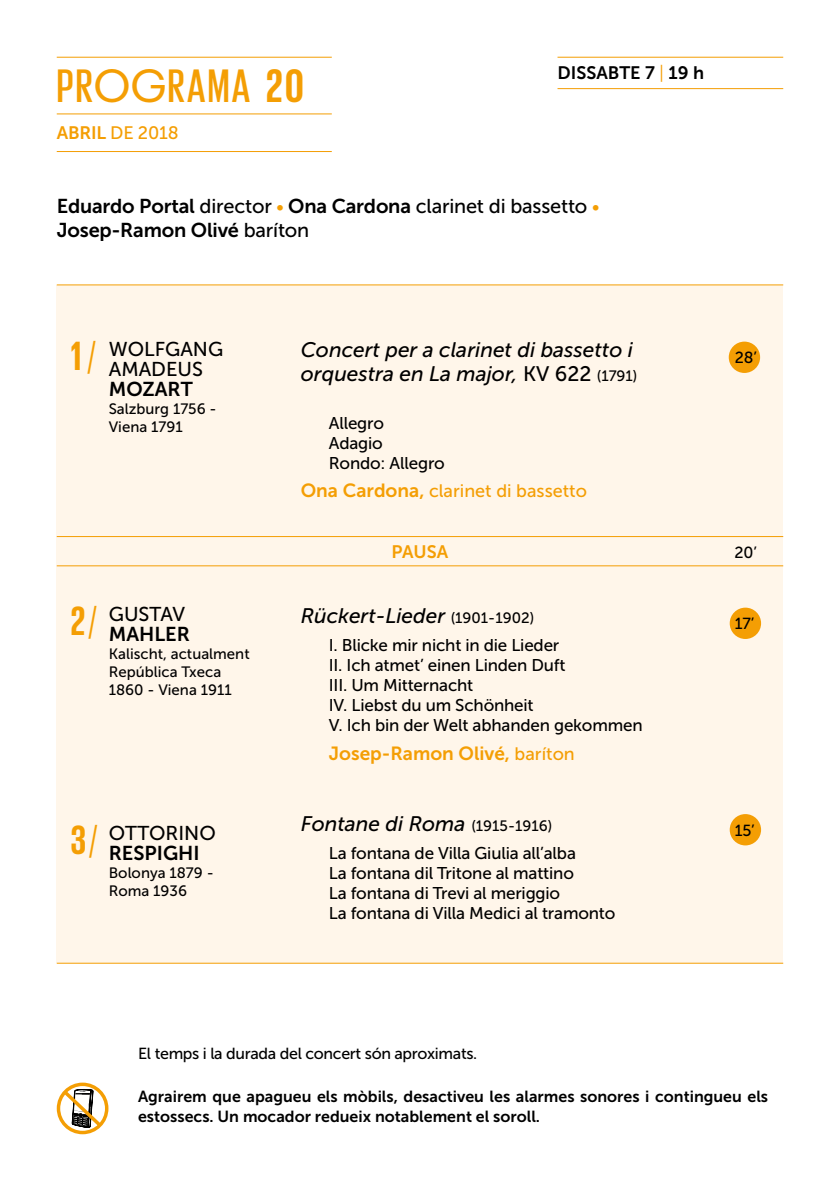
<style>
.page{position:relative;width:840px;height:1191px;background:#fff}
.page>*{position:absolute;margin:0;border:0;box-sizing:border-box;transform-origin:0 0}
.t1{font:500 48px "Giorgio Sans";letter-spacing:.05em;color:#f49e04}
.t2{font:700 41.8px "Giorgio Sans";color:#f49e04}
.t3{font:italic 21px/24px "Museo Sans 500";color:#000}
.t4{font:20px/20px "Museo Sans 500";letter-spacing:-.01em;color:#000}
.t5{font:20px "Museo Sans 700";color:#000}
.t6{font:19px "Museo Sans 700";color:#f49e04}
.t7{font:18px "Museo Sans 500";color:#f49e04}
.t8{font:18px "Museo Sans 700";color:#000}
.t9{font:18px "Museo Sans 700";letter-spacing:-.005em;color:#f49e04}
.t10{font:17px/20px "Museo Sans 500";letter-spacing:-.01em;color:#000}
.t11{font:16px/20px "Museo Sans 700";color:#000}
.t12{font:16px "Museo Sans 500";letter-spacing:-.02em;color:#000}
.t13{font:15px/18px "Museo Sans 500";color:#000}
.s1{font-weight:700}
.s2{font-family:"Museo Sans 700"}
.s3{font-family:"Museo Sans 300";color:#f49e04}
.s4{font-style:italic;font-size:18px;color:#f49e04}
.s5{font-family:"Museo Sans 500"}
.s6{font-family:"Giorgio Sans";font-weight:700;font-size:41.8px;color:#f49e04}
.s7{font-family:"Giorgio Sans";font-size:41.8px;color:#f49e04}
.s8{font-style:normal}
.s9{font-style:normal;font-size:15px}
.s10{font-family:"Museo Sans 700";font-size:19px}
.s11{font-weight:400}
.s12{font-family:"Museo Sans 500";font-size:18px}
</style>
<div class="page">
<div style="left:57px;top:285px;width:725px;height:677px;background:#fff6ea"></div>
<hr style="left:57px;top:962px;width:725px;height:1px;background:#f49e04">
<hr style="left:57px;top:284px;width:725px;height:1px;background:#f49e04">
<hr style="left:57px;top:57px;width:274px;height:1px;background:#f49e04">
<hr style="left:57px;top:113px;width:274px;height:1px;background:#f49e04">
<hr style="left:57px;top:151px;width:274px;height:1px;background:#f49e04">
<div style="left:57px;top:1082px;width:51px;height:52px;border:3px solid #f49e04;border-radius:50%"></div>
<svg style="left:60px;top:1083px;width:44px;height:46px"></svg>
<hr style="left:557px;top:88px;width:225px;height:1px;background:#f49e04">
<hr style="left:557px;top:57px;width:225px;height:1px;background:#f49e04">
<div style="left:729px;top:607px;width:31px;height:32px;background:#f49e04;border-radius:50%"></div>
<div style="left:729px;top:814px;width:31px;height:31px;background:#f49e04;border-radius:50%"></div>
<hr style="left:57px;top:536px;width:725px;height:1px;background:#f49e04">
<hr style="left:57px;top:565px;width:725px;height:1px;background:#f49e04">
<div style="left:728px;top:341px;width:31px;height:32px;background:#f49e04;border-radius:50%"></div>
<h1 class="t1" style="left:57px;top:62px;width:248px">PROGRAMA <span class="s1">20</span></h1>
<p class="t7" style="left:57px;top:123px;width:123px"><span class="s2">ABRIL</span> DE 2018</p>
<p class="t8" style="left:557px;top:63px;width:148px">DISSABTE 7 <span class="s3">|</span> 19 h</p>
<p class="t4" style="left:57px;top:196px;width:544px"><span class="s2">Eduardo Portal</span> director <span class="s4">•</span> <span class="s2">Ona Cardona</span> clarinet di bassetto <span class="s4">•</span></p>
<p class="t5" style="left:57px;top:219px;width:254px">Josep-Ramon Olivé <span class="s5">baríton</span></p>
<p class="t4" style="left:109px;top:339px;width:116px;text-indent:-38px"><span class="s6">1</span> <span class="s7">/</span> WOLFGANG<br>AMADEUS</p>
<p class="t5" style="left:109px;top:378px;width:85px">MOZART</p>
<p class="t13" style="left:109px;top:399px;width:109px">Salzburg 1756 -<br>Viena 1791</p>
<p class="t3" style="left:300px;top:338px;width:338px">Concert per a clarinet di bassetto i orquestra en La major, <span class="s8">KV 622</span> <span class="s9">(1791)</span></p>
<p class="t10" style="left:328px;top:413px;width:117px">Allegro<br>Adagio<br>Rondo: Allegro</p>
<p class="t7" style="left:300px;top:481px;width:287px"><span class="s10">Ona Cardona,</span> clarinet di bassetto</p>
<p class="t12" style="left:734px;top:349px;width:24px">28’</p>
<h2 class="t2" style="left:71px;top:599px;width:27px">2 <span class="s11">/</span></h2>
<p class="t4" style="left:109px;top:603px;width:78px">GUSTAV</p>
<p class="t5" style="left:109px;top:622px;width:83px">MAHLER</p>
<p class="t13" style="left:109px;top:644px;width:142px">Kalischt, actualment<br>República Txeca<br>1860 - Viena 1911</p>
<h2 class="t2" style="left:71px;top:819px;width:28px">3 <span class="s11">/</span></h2>
<p class="t4" style="left:109px;top:823px;width:108px">OTTORINO</p>
<p class="t5" style="left:109px;top:842px;width:92px">RESPIGHI</p>
<p class="t13" style="left:109px;top:864px;width:106px">Bolonya 1879 -<br>Roma 1936</p>
<p class="t9" style="left:391px;top:541px;width:58px">PAUSA</p>
<p class="t12" style="left:734px;top:543px;width:24px">20’</p>
<p class="t3" style="left:300px;top:604px;width:235px">Rückert-Lieder <span class="s9">(1901-1902)</span></p>
<p class="t10" style="left:328px;top:635px;width:315px">I. Blicke mir nicht in die Lieder<br>II. Ich atmet’ einen Linden Duft<br>III. Um Mitternacht<br>IV. Liebst du um Schönheit<br>V. Ich bin der Welt abhanden gekommen</p>
<p class="t6" style="left:328px;top:742px;width:247px">Josep-Ramon Olivé, <span class="s12">baríton</span></p>
<p class="t3" style="left:300px;top:811px;width:253px">Fontane di Roma <span class="s9">(1915-1916)</span></p>
<p class="t10" style="left:328px;top:843px;width:288px">La fontana de Villa Giulia all’alba<br>La fontana dil Tritone al mattino<br>La fontana di Trevi al meriggio<br>La fontana di Villa Medici al tramonto</p>
<p class="t12" style="left:734px;top:615px;width:21px">17’</p>
<p class="t12" style="left:734px;top:821px;width:22px">15’</p>
<p class="t12" style="left:138px;top:1044px;width:340px">El temps i la durada del concert són aproximats.</p>
<p class="t11" style="left:138px;top:1086px;width:631px">Agrairem que apagueu els mòbils, desactiveu les alarmes sonores i contingueu els estossecs. Un mocador redueix notablement el soroll.</p>
</div>
